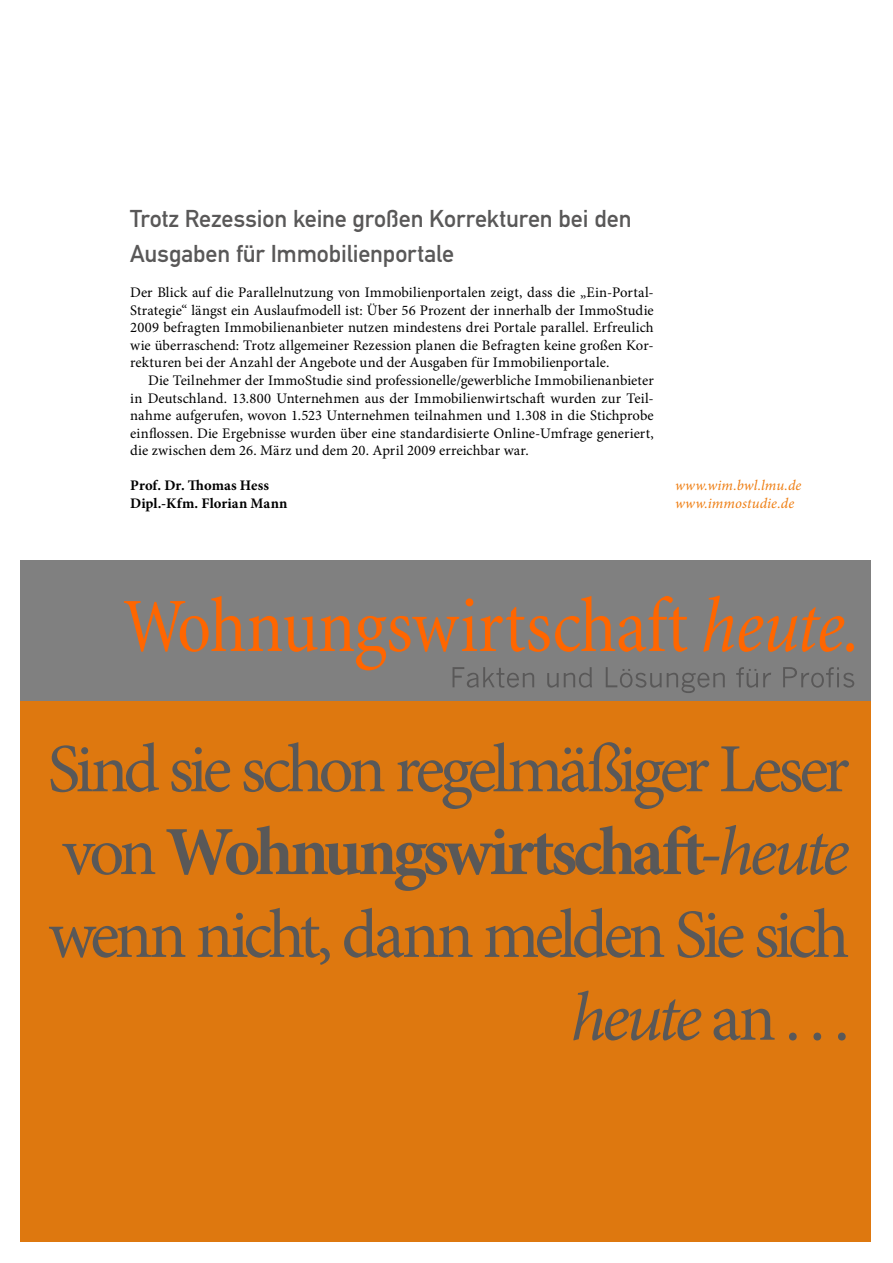
<style>
.page{position:relative;width:893px;height:1263px;background:#fff}
.page>*{position:absolute;margin:0;border:0;box-sizing:border-box;transform-origin:0 0}
.t1{font:69px/82.8px "Minion Pro";letter-spacing:-.07em;color:#595858;text-align:right}
.t2{font:24px/35.1px "DIN Mittelschrift";letter-spacing:-.005em;color:#595858}
.t3{font:14.7px/17.5px "Minion Pro";letter-spacing:.005em;color:#000;text-align:justify}
.t4{font:700 14.7px/17.5px "Minion Pro";letter-spacing:.005em;color:#000}
.t5{font:italic 14.7px/17.5px "Minion Pro";letter-spacing:.01em;color:#ee7d11}
.s1{font-weight:700}
.s2{font-style:italic}
</style>
<div class="page">
<div style="left:21px;top:560px;width:850px;height:682px;background:#de780f"></div>
<div style="left:21px;top:560px;width:850px;height:141px;background:#808080"></div>
<svg style="left:124px;top:595px;width:730px;height:98px"></svg>
<h2 class="t2" style="left:130px;top:201px;width:503px">Trotz Rezession keine großen Korrekturen bei den<br>Ausgaben für Immobilienportale</h2>
<p class="t3" style="left:130px;top:284px;width:525px">Der Blick auf die Parallelnutzung von Immobilienportalen zeigt, dass die „Ein-Portal-Strategie“ längst ein Auslaufmodell ist: Über 56 Prozent der innerhalb der ImmoStudie 2009 befragten Immobilienanbieter nutzen mindestens drei Portale parallel. Erfreulich wie überraschend: Trotz allgemeiner Rezession planen die Befragten keine großen Kor&shy;rekturen bei der Anzahl der Angebote und der Ausgaben für Immobilienportale.</p>
<p class="t3" style="left:130px;top:372px;width:525px;text-indent:18px">Die Teilnehmer der ImmoStudie sind professionelle/gewerbliche Immobilienanbieter in Deutschland. 13.800 Unternehmen aus der Immobilienwirtschaft wurden zur Teil&shy;nahme aufgerufen, wovon 1.523 Unternehmen teilnahmen und 1.308 in die Stichprobe einflossen. Die Ergebnisse wurden über eine standardisierte Online-Umfrage generiert, die zwischen dem 26. März und dem 20. April 2009 erreichbar war.</p>
<p class="t4" style="left:130px;top:477px;width:159px">Prof. Dr. Thomas Hess<br>Dipl.-Kfm. Florian Mann</p>
<p class="t5" style="left:675px;top:477px;width:128px">www.wim.bwl.lmu.de www.immostudie.de</p>
<h1 class="t1" style="left:48px;top:728px;width:804px">Sind sie schon regelmäßiger Leser von <span class="s1">Wohnungswirtschaft</span>-<span class="s2">heute </span>wenn nicht, dann melden Sie sich <span class="s2">heute</span> an . . .</h1>
</div>
